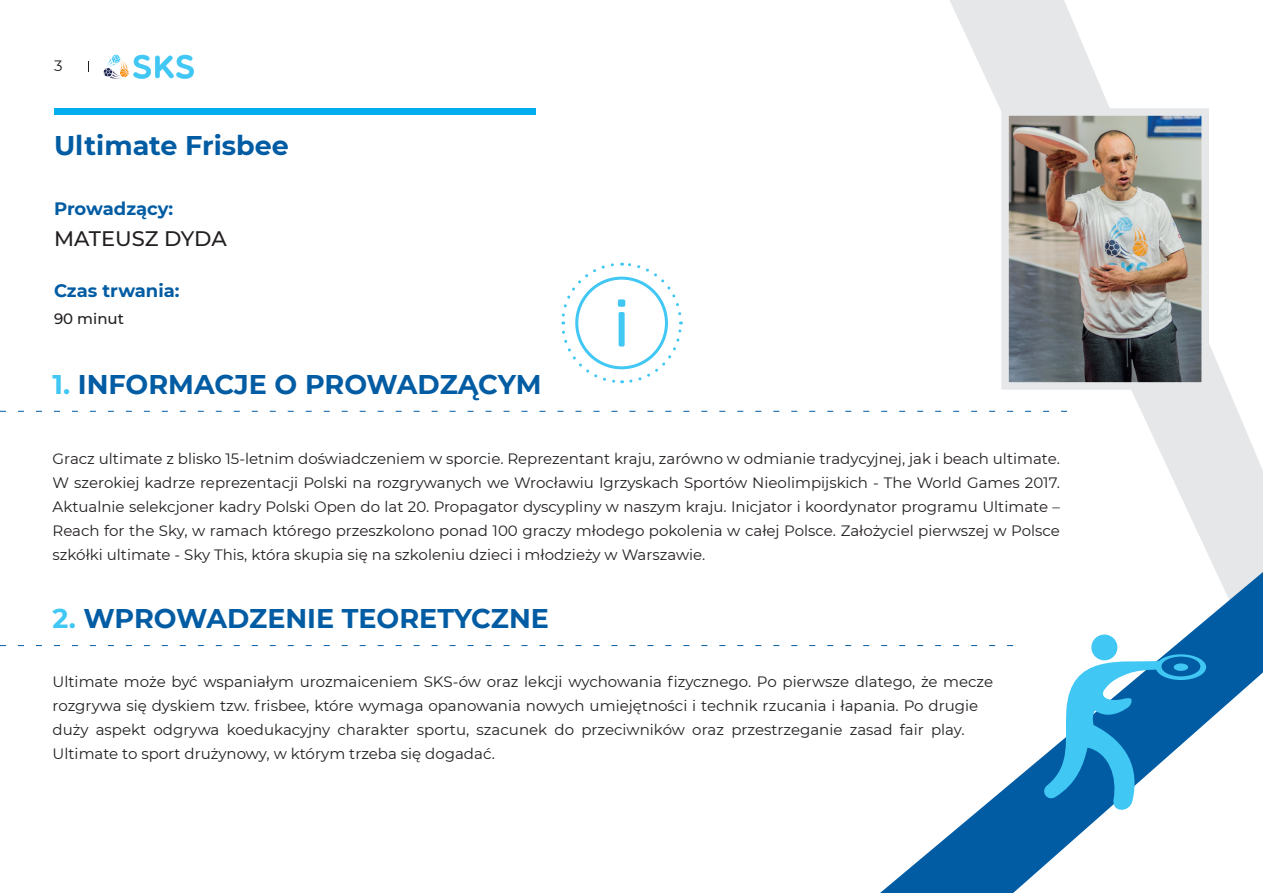
<style>
.page{position:relative;width:1263px;height:893px;background:#fff}
.page>*{position:absolute;margin:0;border:0;box-sizing:border-box;transform-origin:0 0}
.t1{font:700 27px "Montserrat";color:#015ca3}
.t2{font:500 21px "Montserrat";color:#231f20}
.t3{font:700 18px "Montserrat";color:#015ca3}
.t4{font:15px/24px "Montserrat";color:#231f20;text-align:justify}
.t5{font:500 15px "Montserrat";color:#231f20}
.s1{color:#40c7f4}
</style>
<div class="page">
<svg style="left:103px;top:54px;width:91px;height:25px"></svg>
<svg style="left:950px;top:0;width:313px;height:572px"></svg>
<svg style="left:880px;top:572px;width:383px;height:321px"></svg>
<svg style="left:0;top:411px;width:1067px;height:1px"></svg>
<svg style="left:561px;top:262px;width:122px;height:122px"></svg>
<div style="left:54px;top:108px;width:482px;height:6px;background:#00aeef"></div>
<img style="left:997px;top:105px;width:216px;height:288px">
<svg style="left:0;top:645px;width:1013px;height:1px"></svg>
<div style="left:1091px;top:635px;width:26px;height:25px;background:#40c7f4;border-radius:50%"></div>
<svg style="left:1040px;top:653px;width:166px;height:160px"></svg>
<p class="t4" style="left:54px;top:53px;width:10px">3</p>
<p class="t1" style="left:54px;top:126px;width:236px">Ultimate Frisbee</p>
<p class="t3" style="left:54px;top:195px;width:121px">Prowadzący:</p>
<p class="t2" style="left:54px;top:224px;width:174px">MATEUSZ DYDA</p>
<p class="t3" style="left:54px;top:278px;width:127px">Czas trwania:</p>
<p class="t5" style="left:54px;top:308px;width:71px">90 minut</p>
<p class="t1" style="left:53px;top:365px;width:491px"><span class="s1">1.</span> INFORMACJE O PROWADZĄCYM</p>
<p class="t4" style="left:53px;top:446px;width:1009px">Gracz ultimate z blisko 15-letnim doświadczeniem w sporcie. Reprezentant kraju, zarówno w odmianie tradycyjnej, jak i beach ultimate.<br>W szerokiej kadrze reprezentacji Polski na rozgrywanych we Wrocławiu Igrzyskach Sportów Nieolimpijskich - The World Games 2017.<br>Aktualnie selekcjoner kadry Polski Open do lat 20. Propagator dyscypliny w naszym kraju. Inicjator i koordynator programu Ultimate – Reach for the Sky, w ramach którego przeszkolono ponad 100 graczy młodego pokolenia w całej Polsce. Założyciel pierwszej w Polsce szkółki ultimate - Sky This, która skupia się na szkoleniu dzieci i młodzieży w Warszawie.</p>
<p class="t1" style="left:53px;top:599px;width:498px"><span class="s1">2.</span> WPROWADZENIE TEORETYCZNE</p>
<p class="t4" style="left:53px;top:669px;width:942px;text-align:left">Ultimate może być wspaniałym urozmaiceniem SKS-ów oraz lekcji wychowania fizycznego. Po pierwsze dlatego, że mecze rozgrywa się dyskiem tzw. frisbee, które wymaga opanowania nowych umiejętności i technik rzucania i łapania. Po drugie duży aspekt odgrywa koedukacyjny charakter sportu, szacunek do przeciwników oraz przestrzeganie zasad fair play.<br>Ultimate to sport drużynowy, w którym trzeba się dogadać.</p>
</div>
